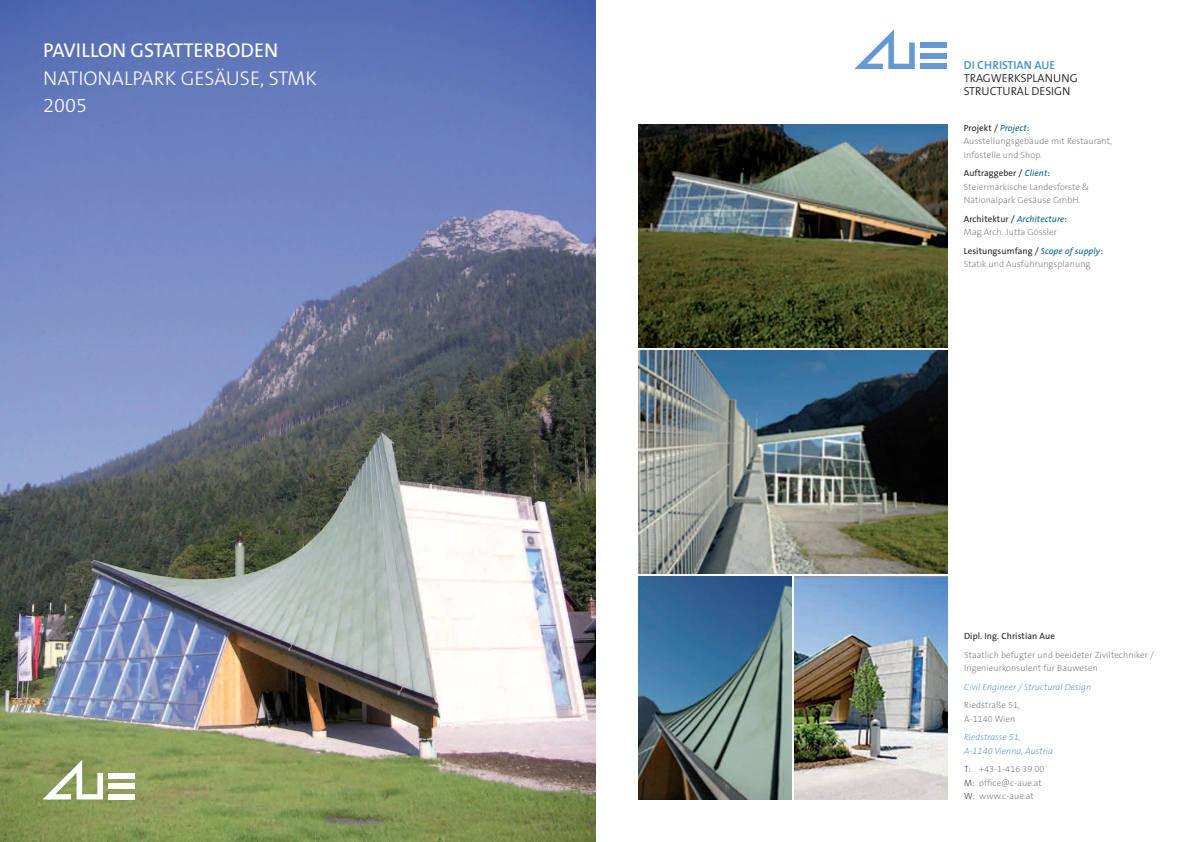
<style>
.page{position:relative;width:1191px;height:842px;background:#fff}
.page>*{position:absolute;margin:0;border:0;box-sizing:border-box;transform-origin:0 0}
.t1{font:300 20px "The Sans B3";color:#fff}
.t2{font:20px "The Sans B5 Plain";color:#fff}
.t3{font:300 11.6px "The Sans B4";color:#231f20}
.t4{font:600 11.6px "The Sans B6";color:#448dcb}
.t5{font:200 9px/13.5px "The Sans B2";letter-spacing:.01em;color:#6c6d70}
.t6{font:9px "The Sans B5 Plain";letter-spacing:.01em;color:#231f20}
.t7{font:italic 200 9px "The Sans B2";letter-spacing:.01em;color:#448dcb}
.s1{font-style:italic;color:#01658a}
.s2{color:#231f20}
</style>
<div class="page">
<div style="left:920px;top:43px;width:27px;height:5px;background:#6599d1"></div>
<div style="left:920px;top:64px;width:27px;height:5px;background:#6599d1"></div>
<div style="left:920px;top:53px;width:27px;height:5px;background:#6599d1"></div>
<svg style="left:854px;top:29px;width:60px;height:40px"></svg>
<img style="left:638px;top:124px;width:309px;height:223px">
<img style="left:638px;top:350px;width:309px;height:223px">
<img style="left:794px;top:576px;width:153px;height:223px">
<img style="left:0;top:0;width:595px;height:842px">
<div style="left:108px;top:773px;width:27px;height:5px;background:#fff"></div>
<div style="left:108px;top:794px;width:27px;height:5px;background:#fff"></div>
<div style="left:108px;top:783px;width:27px;height:6px;background:#fff"></div>
<svg style="left:43px;top:760px;width:60px;height:39px"></svg>
<img style="left:638px;top:576px;width:153px;height:223px">
<p class="t2" style="left:43px;top:40px;width:236px">PAVILLON GSTATTERBODEN</p>
<p class="t1" style="left:43px;top:68px;width:275px">NATIONALPARK GESÄUSE, STMK</p>
<p class="t1" style="left:43px;top:95px;width:45px">2005</p>
<p class="t4" style="left:963px;top:59px;width:93px">DI CHRISTIAN AUE</p>
<p class="t3" style="left:963px;top:72px;width:115px">TRAGWERKSPLANUNG</p>
<p class="t3" style="left:963px;top:85px;width:108px">STRUCTURAL DESIGN</p>
<p class="t6" style="left:963px;top:123px;width:67px">Projekt / <span class="s1">Project</span>:</p>
<p class="t5" style="left:963px;top:135px;width:150px">Ausstellungsgebäude mit Restaurant,</p>
<p class="t5" style="left:963px;top:148px;width:80px">Infostelle und Shop.</p>
<p class="t6" style="left:963px;top:168px;width:88px">Auftraggeber / <span class="s1">Client</span>:</p>
<p class="t5" style="left:963px;top:180px;width:127px">Steiermärkische Landesforste &amp;</p>
<p class="t5" style="left:963px;top:194px;width:118px">Nationalpark Gesäuse GmbH.</p>
<p class="t6" style="left:963px;top:214px;width:105px">Architektur / <span class="s1">Architecture</span>:</p>
<p class="t5" style="left:963px;top:226px;width:95px">Mag.Arch. Jutta Gössler</p>
<p class="t6" style="left:963px;top:246px;width:141px">Lesitungsumfang / <span class="s1">Scope of supply</span>:</p>
<p class="t5" style="left:963px;top:258px;width:128px">Statik und Ausführungsplanung</p>
<p class="t6" style="left:964px;top:632px;width:92px">Dipl. Ing. Christian Aue</p>
<p class="t5" style="left:964px;top:648px;width:191px">Staatlich befugter und beeideter Ziviltechniker /<br>Ingenieurkonsulent für Bauwesen</p>
<p class="t7" style="left:964px;top:682px;width:128px">Civil Engineer / Structural Design</p>
<p class="t5" style="left:964px;top:699px;width:57px">Riedstraße 51,</p>
<p class="t5" style="left:964px;top:712px;width:53px">A-1140 Wien</p>
<p class="t7" style="left:964px;top:733px;width:58px">Riedstrasse 51,</p>
<p class="t7" style="left:964px;top:746px;width:90px">A-1140 Vienna, Austria</p>
<p class="t5" style="left:964px;top:763px;width:82px"><span class="s2">T:</span> +43-1-416 39 00</p>
<p class="t5" style="left:964px;top:776px;width:79px"><span class="s2">M:</span> office@c-aue.at</p>
<p class="t5" style="left:964px;top:790px;width:71px"><span class="s2">W:</span> www.c-aue.at</p>
</div>
